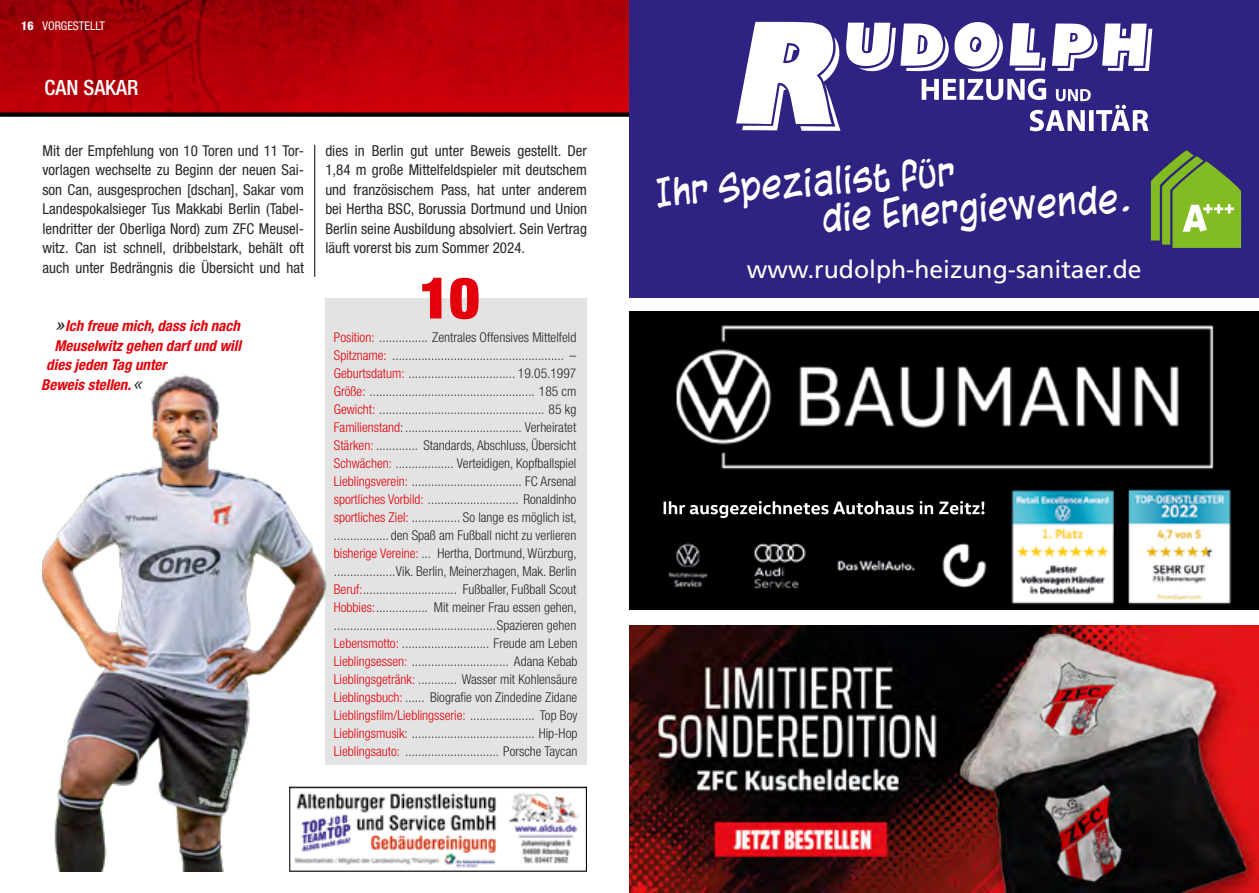
<style>
.page{position:relative;width:1259px;height:893px;background:#fff}
.page>*{position:absolute;margin:0;border:0;box-sizing:border-box;transform-origin:0 0}
.t1{font:900 condensed 57.45px "Helvetica Neue LT Std";color:#e3000b}
.t2{font:37.05px/37.3px "Blambot Casual";color:#fff}
.t3{font:24.75px "Frutiger LT Com";color:#fff}
.t4{font:500 condensed 21px "Helvetica Neue LT Std";color:#fff}
.t5{font:condensed 15px/19.5px "Helvetica Neue LT Std";color:#272726;text-align:justify}
.t6{font:italic 700 condensed 15px "Helvetica Neue LT Std";color:#e3000b}
.t7{font:300 condensed 13.5px/18px "Helvetica Neue LT Std";color:#272726;text-align:justify}
.t8{font:condensed 12px "Helvetica Neue LT Std";color:#fff}
.t9{font:800 condensed 12px "Helvetica Neue LT Std";color:#fff}
.s1{font-family:"Berlin";font-weight:400;font-stretch:normal;font-size:21px;color:#272726}
.s2{color:#e3000b}
</style>
<div class="page">
<img style="left:0;top:0;width:629px;height:112px">
<svg style="left:0;top:113px;width:629px;height:4px;background:#0f0f0f"></svg>
<img style="left:629px;top:625px;width:630px;height:268px">
<div style="left:629px;top:0;width:630px;height:298px;background:#2e2382"></div>
<svg style="left:736px;top:21px;width:416px;height:110px"></svg>
<svg style="left:1151px;top:150px;width:90px;height:98px"></svg>
<img style="left:629px;top:312px;width:630px;height:297px">
<div style="left:325px;top:299px;width:262px;height:466px;background:#e3e3e3"></div>
<img style="left:43px;top:374px;width:317px;height:498px">
<hr style="left:314px;top:145px;width:1px;height:132px;background:#000">
<img style="left:291px;top:789px;width:288px;height:81px">
<div style="left:289px;top:787px;width:298px;height:85px;border:1px solid #000"></div>
<p class="t9" style="left:21px;top:18px;width:14px">16</p>
<p class="t8" style="left:43px;top:19px;width:64px">VORGESTELLT</p>
<h3 class="t4" style="left:45px;top:75px;width:95px">CAN SAKAR</h3>
<p class="t5" style="left:43px;top:140px;width:263px">Mit der Empfehlung von 10 Toren und 11 Tor&shy;vorlagen wechselte zu Beginn der neuen Sai&shy;son Can, ausgesprochen [dschan], Sakar vom Landespokalsieger Tus Makkabi Berlin (Tabel&shy;lendritter der Oberliga Nord) zum ZFC Meusel&shy;witz. Can ist schnell, dribbelstark, behält oft auch unter Bedrängnis die Übersicht und hat</p>
<p class="t5" style="left:325px;top:140px;width:263px">dies in Berlin gut unter Beweis gestellt. Der 1,84 m große Mittelfeldspieler mit deutschem und französischem Pass, hat unter anderem bei Hertha BSC, Borussia Dortmund und Union Berlin seine Ausbildung absolviert. Sein Vertrag läuft vorerst bis zum Sommer 2024.</p>
<p class="t6" style="left:56px;top:317px;width:186px"><span class="s1">»</span>Ich freue mich, dass ich nach</p>
<p class="t6" style="left:55px;top:336px;width:188px">Meuselwitz gehen darf und will</p>
<p class="t6" style="left:46px;top:356px;width:122px">dies jeden Tag unter</p>
<p class="t6" style="left:41px;top:375px;width:104px">Beweis stellen. <span class="s1">«</span></p>
<h1 class="t1" style="left:419px;top:261px;width:61px">10</h1>
<p class="t7" style="left:334px;top:329px;width:245px"><span class="s2">Position:</span> ............... Zentrales Offensives Mittelfeld <span class="s2">Spitzname:</span> ..................................................... – <span class="s2">Geburtsdatum:</span> ................................. 19.05.1997<br><span class="s2">Größe:</span> ................................................... 185 cm <span class="s2">Gewicht:</span> ................................................... 85 kg <span class="s2">Familienstand</span>: .................................... Verheiratet <span class="s2">Stärken:</span> ............. Standards, Abschluss, Übersicht <span class="s2">Schwächen:</span> .................. Verteidigen, Kopfballspiel <span class="s2">Lieblingsverein:</span> .................................. FC Arsenal <span class="s2">sportliches Vorbild:</span> ............................ Ronaldinho <span class="s2">sportliches Ziel:</span> ............... So lange es möglich ist, ................. den Spaß am Fußball nicht zu verlieren <span class="s2">bisherige Vereine:</span> ... Hertha, Dortmund, Würzburg, ...................Vik. Berlin, Meinerzhagen, Mak. Berlin <span class="s2">Beruf:</span>............................. Fußballer, Fußball Scout <span class="s2">Hobbies:</span>................ Mit meiner Frau essen gehen, ..................................................Spazieren gehen <span class="s2">Lebensmotto:</span> ........................... Freude am Leben <span class="s2">Lieblingsessen:</span> .............................. Adana Kebab <span class="s2">Lieblingsgetränk:</span> ............ Wasser mit Kohlensäure <span class="s2">Lieblingsbuch:</span> ...... Biografie von Zindedine Zidane <span class="s2">Lieblingsfilm/Lieblingsserie:</span> .................... Top Boy <span class="s2">Lieblingsmusik:</span> ...................................... Hip-Hop <span class="s2">Lieblingsauto:</span> ............................. Porsche Taycan</p>
<h2 class="t2" style="left:817px;top:163px;width:311px;text-indent:-163px;rotate:-4deg">Ihr Spezialist für<br>die Energiewende.</h2>
<h3 class="t3" style="left:747px;top:254px;width:396px">www.rudolph-heizung-sanitaer.de</h3>
</div>
